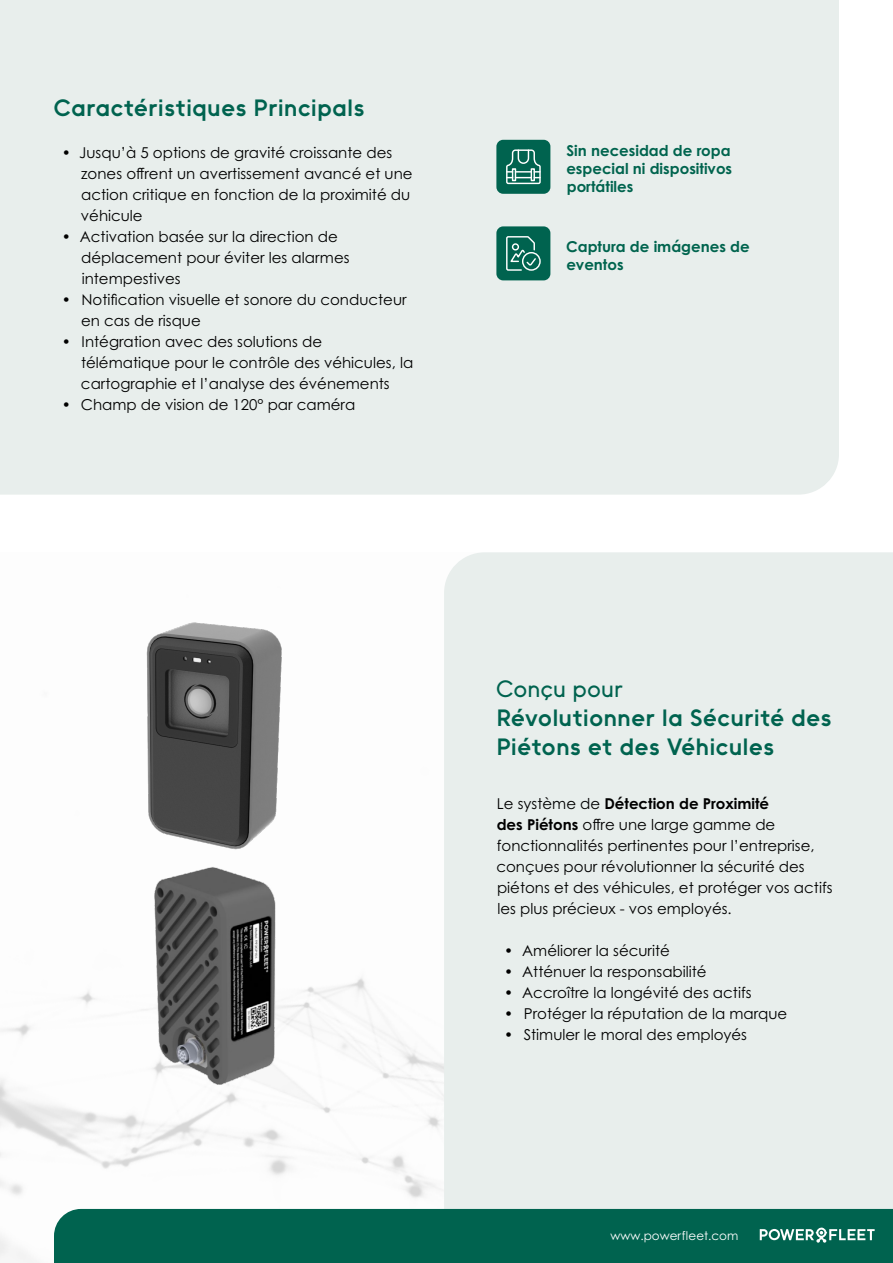
<style>
.page{position:relative;width:893px;height:1263px;background:#fff}
.page>*{position:absolute;margin:0;border:0;box-sizing:border-box;transform-origin:0 0}
.t1{font:700 24px/28.8px "II Vorkurs";color:#00634f}
.t2{font:500 24px "II Vorkurs";color:#00634f}
.t3{font:15px/21px "Century Gothic Pro";color:#000}
.t4{font:700 15px/18px "Century Gothic Pro";color:#00644e;text-align:justify}
.t5{font:12px "Century Gothic Pro";color:#fff}
.s1{font-weight:700}
</style>
<div class="page">
<img style="left:0;top:977px;width:444px;height:286px">
<div style="left:0;top:0;width:839px;height:495px;background:#e8eeec"></div>
<div style="left:444px;top:552px;width:449px;height:657px;background:#e8eeec"></div>
<img style="left:76px;top:867px;width:259px;height:225px">
<img style="left:146px;top:622px;width:136px;height:228px">
<div style="left:496px;top:140px;width:54px;height:54px;background:#00634f;border-radius:7px"></div>
<svg style="left:506px;top:149px;width:35px;height:36px"></svg>
<div style="left:496px;top:226px;width:54px;height:54px;background:#00634f;border-radius:7px"></div>
<div style="left:522px;top:252px;width:19px;height:19px;border:1px solid #fff;border-radius:50%"></div>
<svg style="left:506px;top:236px;width:31px;height:35px"></svg>
<div style="left:54px;top:1209px;width:839px;height:54px;background:#00634f"></div>
<svg style="left:760px;top:1228px;width:115px;height:15px"></svg>
<h1 class="t1" style="left:54px;top:93px;width:313px">Caractéristiques Principals</h1>
<p class="t3" style="left:81px;top:141px;width:333px;text-indent:-19px">• Jusqu’à 5 options de gravité croissante des zones offrent un avertissement avancé et une action critique en fonction de la proximité du véhicule</p>
<p class="t3" style="left:81px;top:225px;width:270px;text-indent:-19px">• Activation basée sur la direction de déplacement pour éviter les alarmes intempestives</p>
<p class="t3" style="left:81px;top:288px;width:327px;text-indent:-19px">• Notification visuelle et sonore du conducteur en cas de risque</p>
<p class="t3" style="left:81px;top:330px;width:334px;text-indent:-19px">• Intégration avec des solutions de télématique pour le contrôle des véhicules, la cartographie et l’analyse des événements</p>
<p class="t3" style="left:62px;top:393px;width:295px">• Champ de vision de 120° par caméra</p>
<p class="t4" style="left:566px;top:142px;width:167px">Sin necesidad de ropa especial ni dispositivos portátiles</p>
<p class="t4" style="left:566px;top:237px;width:185px">Captura de imágenes de eventos</p>
<h1 class="t2" style="left:496px;top:675px;width:128px">Conçu pour</h1>
<h1 class="t1" style="left:496px;top:703px;width:337px">Révolutionner la Sécurité des<br>Piétons et des Véhicules</h1>
<p class="t3" style="left:496px;top:792px;width:338px">Le système de <span class="s1">Détection de Proximité<br>des Piétons</span> offre une large gamme de fonctionnalités pertinentes pour l’entreprise, conçues pour révolutionner la sécurité des piétons et des véhicules, et protéger vos actifs les plus précieux - vos employés.</p>
<p class="t3" style="left:504px;top:939px;width:167px">• Améliorer la sécurité</p>
<p class="t3" style="left:504px;top:960px;width:204px">• Atténuer la responsabilité</p>
<p class="t3" style="left:504px;top:981px;width:249px">• Accroître la longévité des actifs</p>
<p class="t3" style="left:504px;top:1002px;width:285px">• Protéger la réputation de la marque</p>
<p class="t3" style="left:504px;top:1023px;width:244px">• Stimuler le moral des employés</p>
<p class="t5" style="left:610px;top:1229px;width:130px">www.powerfleet.com</p>
</div>
